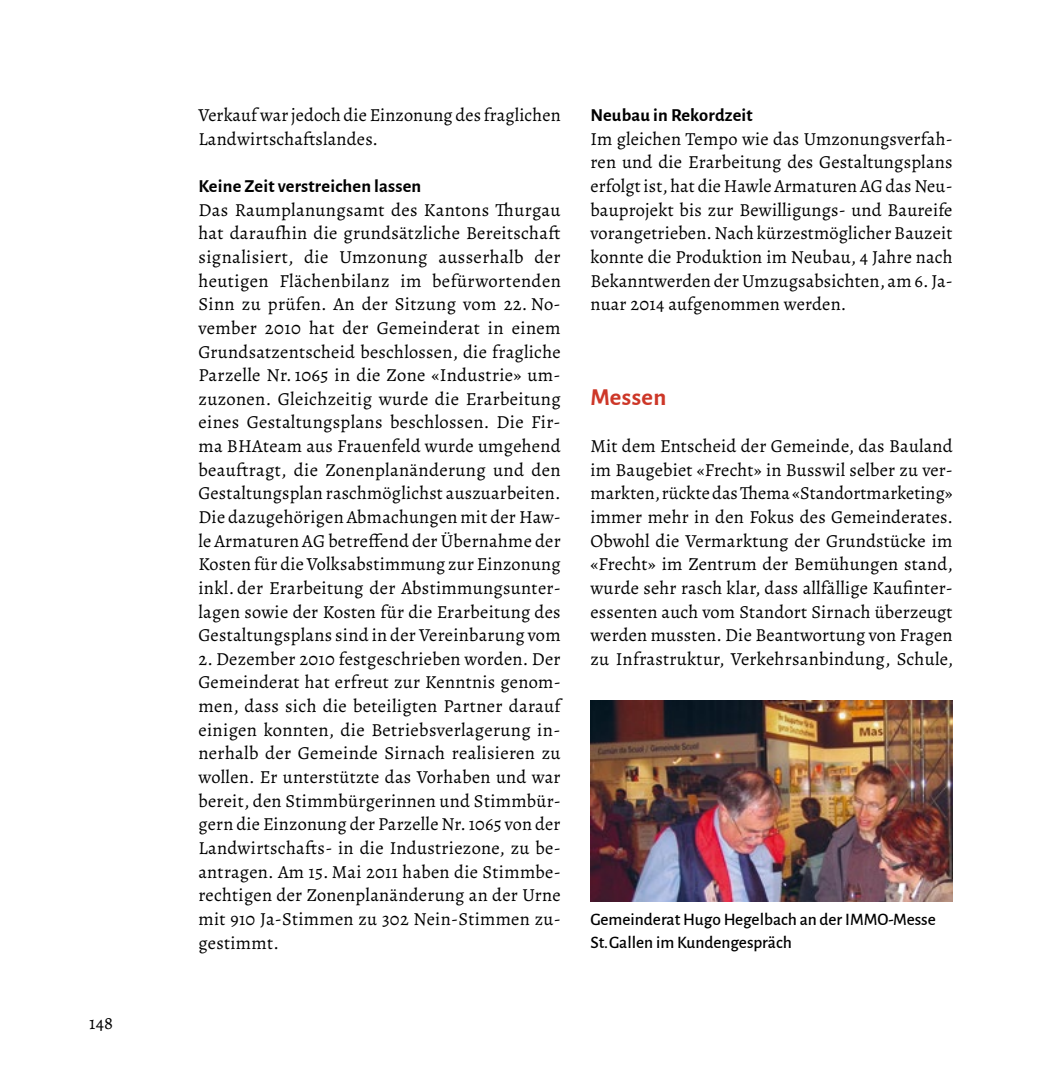
<style>
.page{position:relative;width:1042px;height:1092px;background:#fff}
.page>*{position:absolute;margin:0;border:0;box-sizing:border-box;transform-origin:0 0}
.t1{font:700 24.5px "Alegreya Sans";letter-spacing:.015em;color:#cd3728}
.t2{font:18.38px/23.6px "Alegreya";letter-spacing:.01em;color:#000;text-align:justify}
.t3{font:700 18.38px "Alegreya Sans";letter-spacing:.01em;color:#000}
.t4{font:500 17.5px/23.6px "Alegreya Sans";color:#000}
</style>
<div class="page">
<img style="left:590px;top:700px;width:362px;height:201px">
<p class="t2" style="left:89px;top:1010px;width:25px">148</p>
<p class="t2" style="left:198px;top:103px;width:364px">Verkauf war jedoch die Einzonung des fraglichen<br>Landwirtschaftslandes.</p>
<p class="t3" style="left:198px;top:172px;width:224px">Keine Zeit verstreichen lassen</p>
<p class="t2" style="left:198px;top:198px;width:364px">Das Raumplanungsamt des Kantons Thurgau hat daraufhin die grundsätzliche Bereitschaft signalisiert, die Umzonung ausserhalb der heutigen Flächenbilanz im befürwortenden Sinn zu prüfen. An der Sitzung vom 22. No&shy;vember 2010 hat der Gemeinderat in einem Grundsatzentscheid beschlossen, die fragliche Parzelle Nr. 1065 in die Zone «Industrie» um&shy;zuzonen. Gleichzeitig wurde die Erarbeitung eines Gestaltungsplans beschlossen. Die Fir&shy;ma BHAteam aus Frauenfeld wurde umgehend beauftragt, die Zonenplanänderung und den Gestaltungsplan raschmöglichst auszuarbeiten.<br>Die dazugehörigen Abmachungen mit der Haw&shy;le Armaturen AG betreffend der Übernahme der Kosten für die Volksabstimmung zur Einzonung inkl. der Erarbeitung der Abstimmungsunter&shy;lagen sowie der Kosten für die Erarbeitung des Gestaltungsplans sind in der Vereinbarung vom</p>
<p class="t2" style="left:198px;top:646px;width:364px">2. Dezember 2010 festgeschrieben worden. Der Gemeinderat hat erfreut zur Kenntnis genom&shy;men, dass sich die beteiligten Partner darauf einigen konnten, die Betriebsverlagerung in&shy;nerhalb der Gemeinde Sirnach realisieren zu wollen. Er unterstützte das Vorhaben und war bereit, den Stimmbürgerinnen und Stimmbür&shy;gern die Einzonung der Parzelle Nr. 1065 von der Landwirtschafts- in die Industriezone, zu be&shy;antragen. Am 15. Mai 2011 haben die Stimmbe&shy;rechtigen der Zonenplanänderung an der Urne mit 910 Ja-Stimmen zu 302 Nein-Stimmen zu&shy;gestimmt.</p>
<p class="t3" style="left:590px;top:102px;width:164px">Neubau in Rekordzeit</p>
<p class="t2" style="left:590px;top:127px;width:364px">Im gleichen Tempo wie das Umzonungsverfah&shy;ren und die Erarbeitung des Gestaltungsplans erfolgt ist, hat die Hawle Armaturen AG das Neu&shy;bauprojekt bis zur Bewilligungs- und Baureife vorangetrieben. Nach kürzestmöglicher Bauzeit konnte die Produktion im Neubau, 4 Jahre nach Bekanntwerden der Umzugsabsichten, am 6. Ja&shy;nuar 2014 aufgenommen werden.</p>
<h1 class="t1" style="left:590px;top:379px;width:77px">Messen</h1>
<p class="t2" style="left:590px;top:434px;width:364px">Mit dem Entscheid der Gemeinde, das Bauland im Baugebiet «Frecht» in Busswil selber zu ver&shy;markten, rückte das Thema «Standortmarketing» immer mehr in den Fokus des Gemeinderates.<br>Obwohl die Vermarktung der Grundstücke im «Frecht» im Zentrum der Bemühungen stand, wurde sehr rasch klar, dass allfällige Kaufinter&shy;essenten auch vom Standort Sirnach überzeugt werden mussten. Die Beantwortung von Fragen zu Infrastruktur, Verkehrsanbindung, Schule,</p>
<p class="t4" style="left:590px;top:906px;width:347px">Gemeinderat Hugo Hegelbach an der IMMO-Messe<br>St.Gallen im Kundengespräch</p>
</div>
